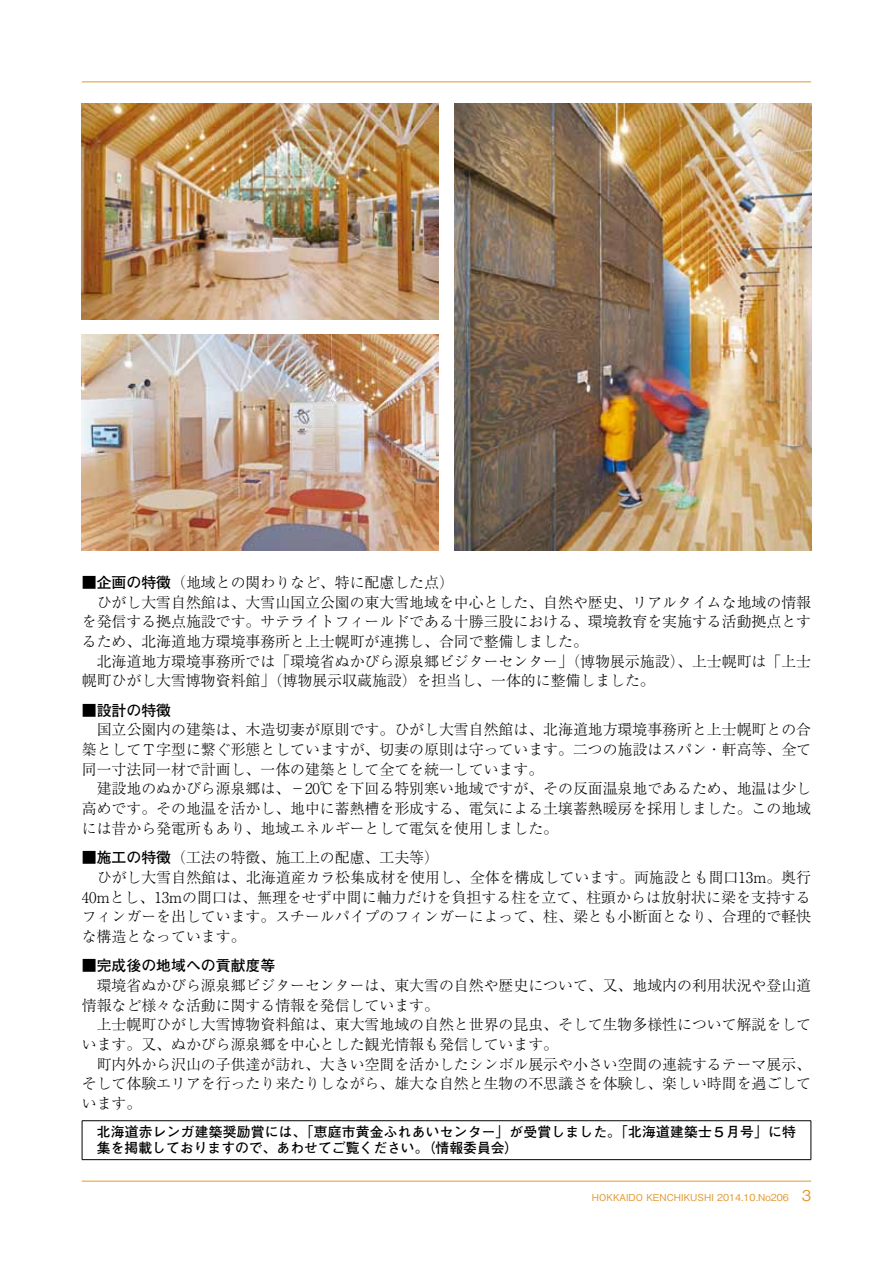
<style>
.page{position:relative;width:893px;height:1263px;background:#fff}
.page>*{position:absolute;margin:0;border:0;box-sizing:border-box;transform-origin:0 0}
.t1{font:300 14.85px/19.6px "Ryumin Pro";color:#000}
.t2{font:700 14.85px "Futo Go B101 Pro";color:#000}
.t3{font:700 13.8px/15.9px "Futo Go B101 Pro";letter-spacing:.015em;color:#000}
.t4{font:500 9.6px "Gothic BBB Pro";color:#e2972d}
.s1{font-family:"Futo Go B101 Pro";font-weight:700}
.s2{font-size:14.85px}
</style>
<div class="page">
<hr style="left:82px;top:82px;width:729px;height:1px;background:#e2972d">
<hr style="left:82px;top:1181px;width:729px;height:1px;background:#e2972d">
<img style="left:82px;top:103px;width:357px;height:216px">
<img style="left:82px;top:334px;width:357px;height:216px">
<img style="left:454px;top:103px;width:357px;height:447px">
<hr style="left:82px;top:1120px;width:729px;height:1px;background:#000">
<hr style="left:82px;top:1121px;width:1px;height:38px;background:#000">
<hr style="left:811px;top:1121px;width:1px;height:38px;background:#000">
<hr style="left:82px;top:1159px;width:729px;height:1px;background:#000">
<p class="t1" style="left:82px;top:571px;width:731px"><span class="s1">■企画の特徴</span>（地域との関わりなど、特に配慮した点）<br>　ひがし大雪自然館は、大雪山国立公園の東大雪地域を中心とした、自然や歴史、リアルタイムな地域の情報を発信する拠点施設です。サテライトフィールドである十勝三股における、環境教育を実施する活動拠点とするため、北海道地方環境事務所と上士幌町が連携し、合同で整備しました。<br>　北海道地方環境事務所では「環境省ぬかびら源泉郷ビジターセンター」（博物展示施設）、上士幌町は「上士幌町ひがし大雪博物資料館」（博物展示収蔵施設）を担当し、一体的に整備しました。</p>
<p class="t2" style="left:82px;top:698px;width:91px">■設計の特徴</p>
<p class="t1" style="left:82px;top:719px;width:731px">　国立公園内の建築は、木造切妻が原則です。ひがし大雪自然館は、北海道地方環境事務所と上士幌町との合築としてＴ字型に繋ぐ形態としていますが、切妻の原則は守っています。二つの施設はスパン・軒高等、全て同一寸法同一材で計画し、一体の建築として全てを統一しています。<br>　建設地のぬかびら源泉郷は、－20℃を下回る特別寒い地域ですが、その反面温泉地であるため、地温は少し高めです。その地温を活かし、地中に蓄熱槽を形成する、電気による土壌蓄熱暖房を採用しました。この地域には昔から発電所もあり、地域エネルギーとして電気を使用しました。</p>
<p class="t1" style="left:82px;top:847px;width:731px"><span class="s1">■施工の特徴</span>（工法の特徴、施工上の配慮、工夫等）<br>　ひがし大雪自然館は、北海道産カラ松集成材を使用し、全体を構成しています。両施設とも間口13m。奥行40mとし、13mの間口は、無理をせず中間に軸力だけを負担する柱を立て、柱頭からは放射状に梁を支持するフィンガーを出しています。スチールパイプのフィンガーによって、柱、梁とも小断面となり、合理的で軽快な構造となっています。</p>
<p class="t2" style="left:82px;top:954px;width:195px">■完成後の地域への貢献度等</p>
<p class="t1" style="left:82px;top:974px;width:731px">　環境省ぬかびら源泉郷ビジターセンターは、東大雪の自然や歴史について、又、地域内の利用状況や登山道情報など様々な活動に関する情報を発信しています。<br>　上士幌町ひがし大雪博物資料館は、東大雪地域の自然と世界の昆虫、そして生物多様性について解説をしています。又、ぬかびら源泉郷を中心とした観光情報も発信しています。<br>　町内外から沢山の子供達が訪れ、大きい空間を活かしたシンボル展示や小さい空間の連続するテーマ展示、そして体験エリアを行ったり来たりしながら、雄大な自然と生物の不思議さを体験し、楽しい時間を過ごしています。</p>
<p class="t3" style="left:97px;top:1122px;width:701px">北海道赤レンガ建築奨励賞には、「恵庭市黄金ふれあいセンター」が受賞しました。「北海道建築士５月号」に特集を掲載しておりますので、あわせてご覧ください。（情報委員会）</p>
<p class="t4" style="left:592px;top:1190px;width:221px">HOKKAIDO KENCHIKUSHI 2014.10.No206 <span class="s2">3</span></p>
</div>
